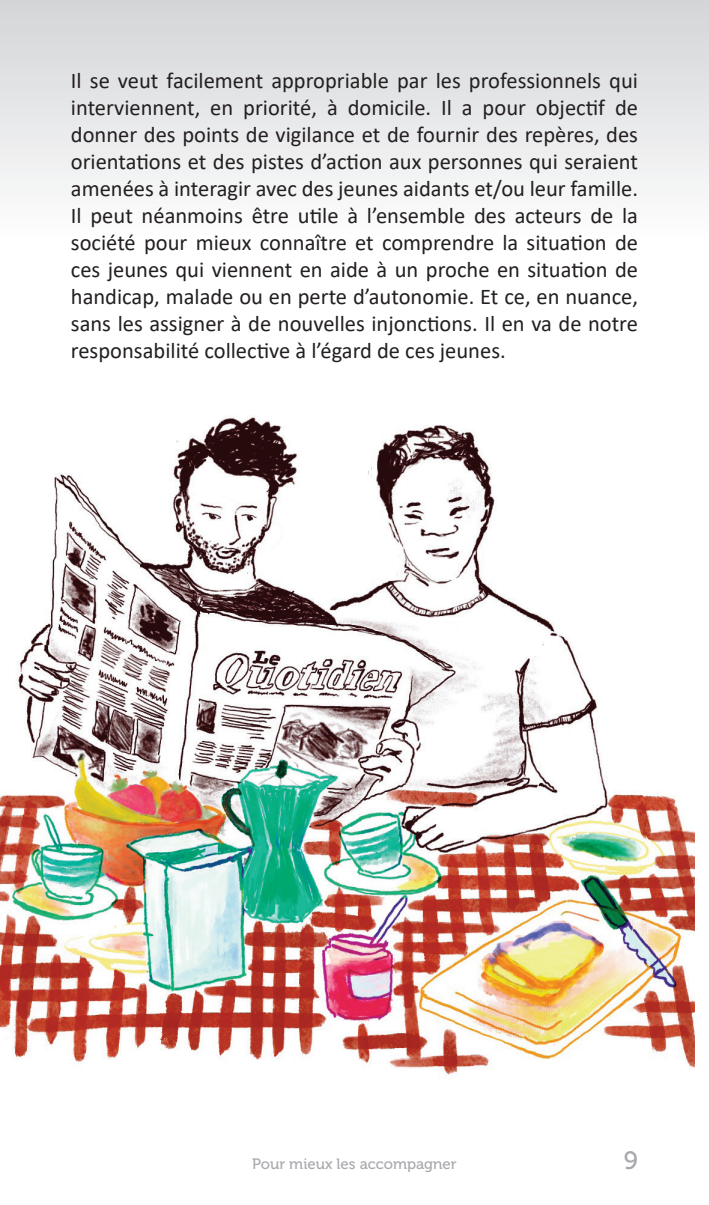
<style>
.page{position:relative;width:709px;height:1205px;background:#fff}
.page>*{position:absolute;margin:0;border:0;box-sizing:border-box;transform-origin:0 0}
.t1{font:25px "Museo 500";color:#a8a9ad}
.t2{font:22.5px/27px "Calibri";color:#231f20;text-align:justify}
.t3{font:15px "Museo 500";color:#a8a9ad}
</style>
<div class="page">
<div style="left:0;top:0;width:709px;height:243px;background:linear-gradient(to bottom,#d3d4d7,#fefefe)"></div>
<img style="left:0;top:417px;width:694px;height:659px">
<p class="t2" style="left:71px;top:66px;width:568px">Il se veut facilement appropriable par les professionnels qui interviennent, en priorité, à domicile. Il a pour objectif de donner des points de vigilance et de fournir des repères, des orientations et des pistes d’action aux personnes qui seraient amenées à interagir avec des jeunes aidants et/ou leur famille.<br>Il peut néanmoins être utile à l’ensemble des acteurs de la société pour mieux connaître et comprendre la situation de ces jeunes qui viennent en aide à un proche en situation de handicap, malade ou en perte d’autonomie. Et ce, en nuance, sans les assigner à de nouvelles injonctions. Il en va de notre responsabilité collective à l’égard de ces jeunes.</p>
<p class="t3" style="left:252px;top:1155px;width:206px">Pour mieux les accompagner</p>
<p class="t1" style="left:624px;top:1147px;width:16px">9</p>
</div>
